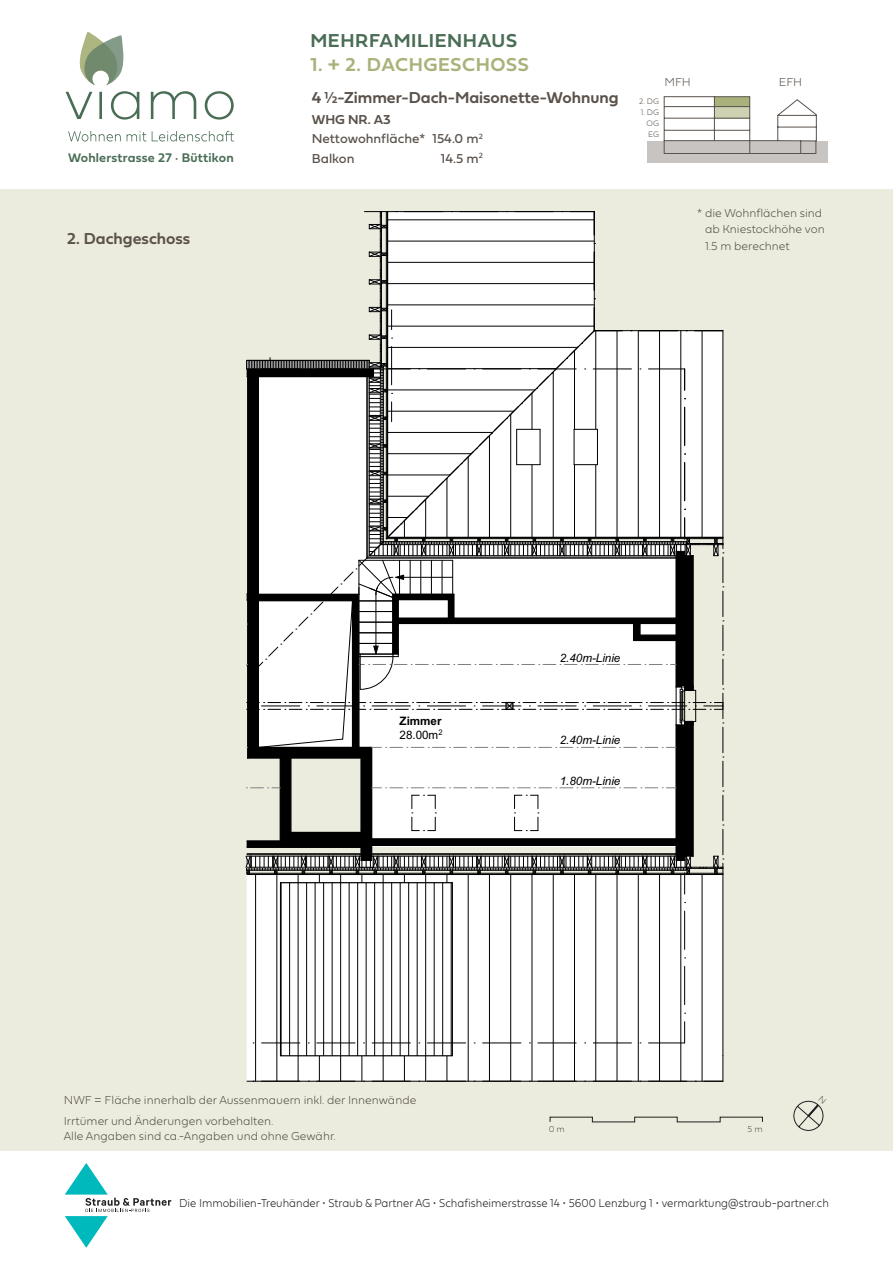
<style>
.page{position:relative;width:893px;height:1263px;background:#fff}
.page>*{position:absolute;margin:0;border:0;box-sizing:border-box;transform-origin:0 0}
.t1{font:19.5px "Fieldwork Geo Demibold";letter-spacing:.03em;color:#aab17a}
.t2{font:19.5px "Fieldwork Geo Demibold";letter-spacing:.03em;color:#4a6d56}
.t3{font:16.5px "Fieldwork Geo Demibold";color:#5a524b}
.t4{font:13.5px/19.5px "Fieldwork Geo Regular";color:#5a524b}
.t5{font:13.5px "Fieldwork Geo Demibold";color:#5a524b}
.t6{font:13.05px "Fieldwork Geo Demibold";letter-spacing:.015em;color:#4a6d56}
.t7{font:100 12px/16.5px "Fieldwork Geo";color:#5a524b}
.t8{font:100 12px "Fieldwork Geo";color:#231f20;scale:.91 1}
.t9{font:italic 11.7px "Arial";color:#000}
.t10{font:700 11.7px/13.4px "Arial";color:#000}
.t11{font:100 9px "Fieldwork Geo";color:#5a524b}
.t12{font:100 8.25px/10.8px "Fieldwork Geo";color:#5a524b;text-align:justify}
.s1{font-weight:400}
</style>
<div class="page">
<div style="left:0;top:190px;width:893px;height:961px;background:#ebecde"></div>
<svg style="left:66px;top:91px;width:168px;height:29px"></svg>
<svg style="left:79px;top:32px;width:45px;height:53px"></svg>
<svg style="left:68px;top:131px;width:166px;height:10px"></svg>
<svg style="left:550px;top:1117px;width:213px;height:5px"></svg>
<svg style="left:65px;top:1163px;width:106px;height:85px"></svg>
<div style="left:647px;top:141px;width:181px;height:21px;background:#c8c4c1"></div>
<svg style="left:663px;top:96px;width:154px;height:58px"></svg>
<div style="left:388px;top:212px;width:206px;height:86px;background:#fff"></div>
<hr style="left:388px;top:283px;width:206px;height:1px;background:#000">
<hr style="left:388px;top:262px;width:206px;height:1px;background:#000">
<hr style="left:388px;top:241px;width:206px;height:1px;background:#000">
<hr style="left:388px;top:220px;width:206px;height:1px;background:#000">
<hr style="left:594px;top:212px;width:1px;height:119px;background:#000">
<hr style="left:388px;top:211px;width:206px;height:1px;background:#000">
<hr style="left:381px;top:212px;width:1px;height:154px;background:#000">
<hr style="left:380px;top:212px;width:1px;height:154px;background:#000">
<div style="left:247px;top:894px;width:476px;height:187px;background:#fff"></div>
<hr style="left:702px;top:874px;width:1px;height:207px;background:#000">
<hr style="left:680px;top:874px;width:1px;height:207px;background:#000">
<hr style="left:659px;top:874px;width:1px;height:207px;background:#000">
<hr style="left:638px;top:874px;width:1px;height:207px;background:#000">
<hr style="left:617px;top:874px;width:1px;height:207px;background:#000">
<hr style="left:595px;top:874px;width:1px;height:207px;background:#000">
<hr style="left:574px;top:874px;width:1px;height:207px;background:#000">
<hr style="left:553px;top:874px;width:1px;height:207px;background:#000">
<hr style="left:532px;top:874px;width:1px;height:207px;background:#000">
<hr style="left:510px;top:874px;width:1px;height:207px;background:#000">
<hr style="left:489px;top:874px;width:1px;height:207px;background:#000">
<hr style="left:468px;top:874px;width:1px;height:207px;background:#000">
<svg style="left:447px;top:1056px;width:1px;height:25px"></svg>
<svg style="left:404px;top:1056px;width:1px;height:25px"></svg>
<svg style="left:383px;top:1056px;width:1px;height:25px"></svg>
<svg style="left:340px;top:1056px;width:1px;height:25px"></svg>
<svg style="left:319px;top:1056px;width:1px;height:25px"></svg>
<svg style="left:298px;top:1056px;width:1px;height:25px"></svg>
<hr style="left:277px;top:874px;width:1px;height:207px;background:#000">
<hr style="left:255px;top:874px;width:1px;height:207px;background:#000">
<hr style="left:723px;top:874px;width:1px;height:182px;background:#000">
<hr style="left:247px;top:1081px;width:476px;height:1px;background:#000">
<div style="left:280px;top:883px;width:172px;height:173px;background:#fff"></div>
<hr style="left:451px;top:883px;width:1px;height:173px;background:#000">
<hr style="left:442px;top:883px;width:1px;height:173px;background:#000">
<hr style="left:434px;top:883px;width:1px;height:173px;background:#000">
<hr style="left:425px;top:883px;width:1px;height:173px;background:#000">
<hr style="left:417px;top:883px;width:1px;height:173px;background:#000">
<hr style="left:408px;top:883px;width:1px;height:173px;background:#000">
<hr style="left:400px;top:883px;width:1px;height:173px;background:#000">
<hr style="left:391px;top:883px;width:1px;height:173px;background:#000">
<hr style="left:383px;top:883px;width:1px;height:173px;background:#000">
<hr style="left:374px;top:883px;width:1px;height:173px;background:#000">
<hr style="left:366px;top:883px;width:1px;height:173px;background:#000">
<hr style="left:357px;top:883px;width:1px;height:173px;background:#000">
<hr style="left:349px;top:883px;width:1px;height:173px;background:#000">
<hr style="left:340px;top:883px;width:1px;height:173px;background:#000">
<hr style="left:332px;top:883px;width:1px;height:173px;background:#000">
<hr style="left:323px;top:883px;width:1px;height:173px;background:#000">
<hr style="left:315px;top:883px;width:1px;height:173px;background:#000">
<hr style="left:306px;top:883px;width:1px;height:173px;background:#000">
<hr style="left:298px;top:883px;width:1px;height:173px;background:#000">
<hr style="left:289px;top:883px;width:1px;height:173px;background:#000">
<hr style="left:281px;top:883px;width:1px;height:173px;background:#000">
<hr style="left:452px;top:883px;width:1px;height:173px;background:#000">
<hr style="left:280px;top:1055px;width:172px;height:1px;background:#000">
<hr style="left:280px;top:883px;width:1px;height:173px;background:#000">
<hr style="left:648px;top:1043px;width:37px;height:1px;background:#000">
<hr style="left:593px;top:1043px;width:38px;height:1px;background:#000">
<hr style="left:538px;top:1043px;width:38px;height:1px;background:#000">
<hr style="left:483px;top:1043px;width:38px;height:1px;background:#000">
<hr style="left:427px;top:1043px;width:39px;height:1px;background:#000">
<hr style="left:372px;top:1043px;width:38px;height:1px;background:#000">
<hr style="left:317px;top:1043px;width:38px;height:1px;background:#000">
<hr style="left:262px;top:1043px;width:38px;height:1px;background:#000">
<svg style="left:684px;top:1022px;width:1px;height:21px"></svg>
<hr style="left:684px;top:966px;width:1px;height:39px;background:#000">
<hr style="left:684px;top:911px;width:1px;height:38px;background:#000">
<hr style="left:349px;top:211px;width:38px;height:1px;background:#000">
<svg style="left:704px;top:1056px;width:20px;height:26px"></svg>
<svg style="left:419px;top:1056px;width:7px;height:26px"></svg>
<svg style="left:362px;top:1056px;width:3px;height:26px"></svg>
<hr style="left:270px;top:250px;width:1px;height:110px;background:#000">
<svg style="left:570px;top:211px;width:25px;height:24px"></svg>
<svg style="left:369px;top:269px;width:17px;height:23px"></svg>
<svg style="left:369px;top:238px;width:17px;height:24px"></svg>
<svg style="left:369px;top:223px;width:17px;height:9px"></svg>
<hr style="left:386px;top:212px;width:1px;height:327px;background:#000">
<hr style="left:387px;top:212px;width:1px;height:325px;background:#000">
<svg style="left:245px;top:298px;width:479px;height:596px;background:#d4d5d3"></svg>
<svg style="left:793px;top:1100px;width:31px;height:31px"></svg>
<p class="t6" style="left:68px;top:147px;width:167px">Wohlerstrasse 27 · Büttikon</p>
<h2 class="t3" style="left:67px;top:225px;width:125px">2. Dachgeschoss</h2>
<h1 class="t2" style="left:310px;top:26px;width:208px">MEHRFAMILIENHAUS</h1>
<h1 class="t1" style="left:310px;top:49px;width:220px">1. + 2. DACHGESCHOSS</h1>
<h2 class="t3" style="left:312px;top:84px;width:308px">4 ½-Zimmer-Dach-Maisonette-Wohnung</h2>
<p class="t5" style="left:312px;top:109px;width:81px">WHG NR. A3</p>
<p class="t4" style="left:312px;top:128px;width:172px">Nettowohnfläche* 154.0 m<sup>2<br></sup>Balkon</p>
<p class="t4" style="left:441px;top:148px;width:44px">14.5 m<sup>2</sup></p>
<p class="t7" style="left:664px;top:73px;width:28px">MFH</p>
<p class="t7" style="left:779px;top:73px;width:25px">EFH</p>
<p class="t12" style="left:639px;top:96px;width:21px">2. DG</p>
<p class="t12" style="left:647px;top:106px;width:14px;text-indent:-6px">1. DG OG EG</p>
<p class="t7" style="left:705px;top:204px;width:121px;text-indent:-8px">* die Wohnflächen sind ab Kniestockhöhe von<br>1.5 m berechnet</p>
<p class="t10" style="left:400px;top:716px;width:45px">Zimmer<br><span class="s1">28.00m</span><sup>2</sup></p>
<p class="t9" style="left:560px;top:651px;width:62px">2.40m-Linie</p>
<p class="t9" style="left:560px;top:734px;width:62px">2.40m-Linie</p>
<p class="t9" style="left:560px;top:774px;width:62px">1.80m-Linie</p>
<p class="t7" style="left:64px;top:1089px;width:354px;line-height:21px">NWF = Fläche innerhalb der Aussenmauern inkl. der Innenwände<br>Irrtümer und Änderungen vorbehalten.</p>
<p class="t7" style="left:64px;top:1127px;width:274px">Alle Angaben sind ca.-Angaben und ohne Gewähr.</p>
<p class="t11" style="left:549px;top:1121px;width:18px">0 m</p>
<p class="t11" style="left:748px;top:1121px;width:17px">5 m</p>
<p class="t8" style="left:179px;top:1193px;width:716px">Die Immobilien-Treuhänder • Straub &amp; Partner AG • Schafisheimerstrasse 14 • 5600 Lenzburg 1 • vermarktung@straub-partner.ch</p>
</div>
